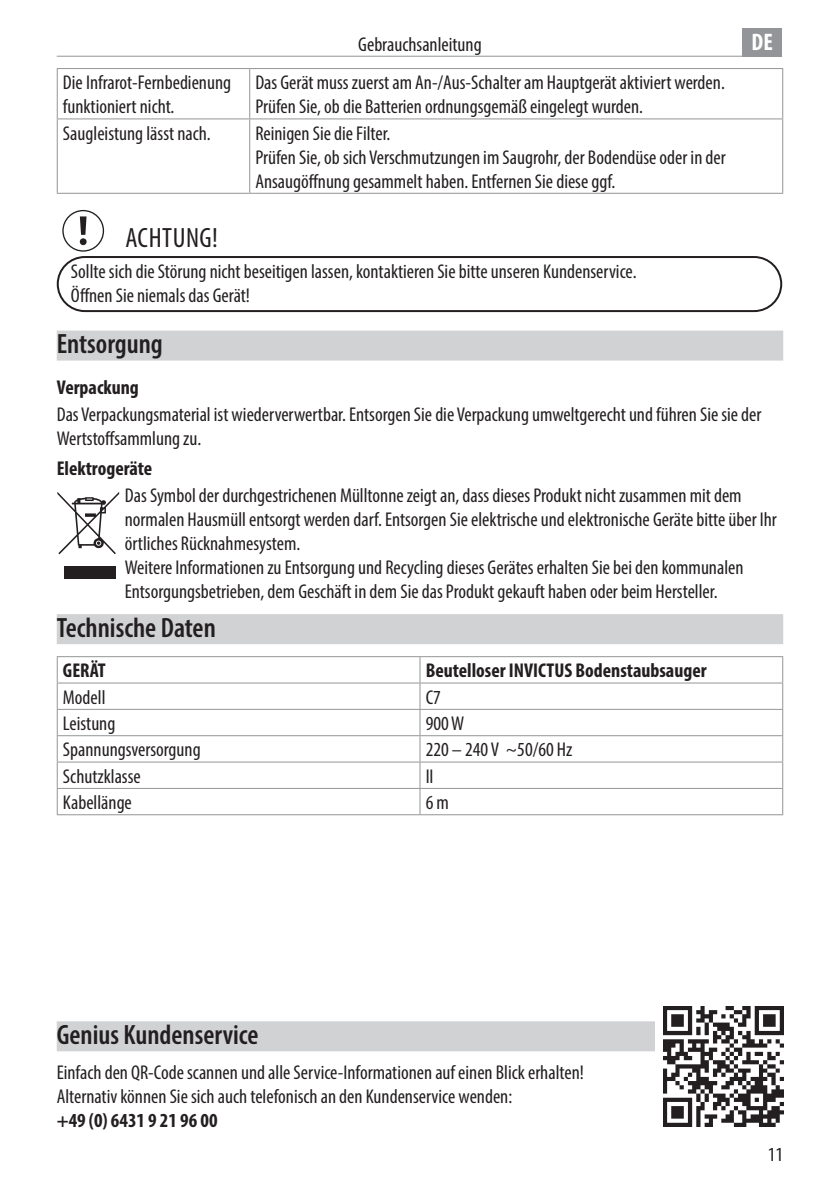
<style>
.page{position:relative;width:840px;height:1191px;background:#fff}
.page>*{position:absolute;margin:0;border:0;box-sizing:border-box;transform-origin:0 0}
.t1{font:600 condensed 28px "Myriad Pro";color:#231f20}
.t2{font:condensed 28px "Myriad Pro";letter-spacing:.02em;color:#231f20}
.t3{font:700 condensed 24px "Myriad Pro";color:#fff}
.t4{font:condensed 20px/24px "Myriad Pro";color:#231f20}
.t5{font:700 condensed 20px "Myriad Pro";color:#231f20}
</style>
<div class="page">
<hr style="left:57px;top:56px;width:724px;height:1px;background:#939598">
<div style="left:742px;top:28px;width:39px;height:29px;background:#939598"></div>
<hr style="left:57px;top:68px;width:192px;height:1px;background:#939598">
<hr style="left:57px;top:69px;width:1px;height:49px;background:#939598">
<hr style="left:249px;top:68px;width:533px;height:1px;background:#939598">
<hr style="left:249px;top:69px;width:1px;height:49px;background:#939598">
<hr style="left:781px;top:69px;width:1px;height:49px;background:#939598">
<hr style="left:57px;top:118px;width:192px;height:1px;background:#939598">
<hr style="left:57px;top:119px;width:1px;height:74px;background:#939598">
<hr style="left:249px;top:118px;width:533px;height:1px;background:#939598">
<hr style="left:249px;top:119px;width:1px;height:74px;background:#939598">
<hr style="left:781px;top:119px;width:1px;height:74px;background:#939598">
<hr style="left:57px;top:193px;width:192px;height:1px;background:#939598">
<hr style="left:249px;top:193px;width:533px;height:1px;background:#939598">
<div style="left:57px;top:256px;width:724px;height:56px;border:2px solid #231f20;border-radius:27px"></div>
<svg style="left:62px;top:210px;width:42px;height:42px"></svg>
<div style="left:57px;top:330px;width:725px;height:30px;background:#d1d2d4"></div>
<div style="left:64px;top:566px;width:51px;height:13px;background:#231f20"></div>
<svg style="left:57px;top:492px;width:62px;height:62px"></svg>
<div style="left:57px;top:614px;width:725px;height:30px;background:#d1d2d4"></div>
<hr style="left:57px;top:656px;width:363px;height:1px;background:#939598">
<hr style="left:420px;top:656px;width:362px;height:1px;background:#939598">
<hr style="left:57px;top:682px;width:363px;height:1px;background:#939598">
<hr style="left:420px;top:682px;width:362px;height:1px;background:#939598">
<hr style="left:57px;top:709px;width:363px;height:1px;background:#939598">
<hr style="left:420px;top:709px;width:362px;height:1px;background:#939598">
<hr style="left:57px;top:735px;width:363px;height:1px;background:#939598">
<hr style="left:420px;top:735px;width:362px;height:1px;background:#939598">
<hr style="left:57px;top:761px;width:363px;height:1px;background:#939598">
<hr style="left:420px;top:761px;width:362px;height:1px;background:#939598">
<hr style="left:57px;top:788px;width:363px;height:1px;background:#939598">
<svg style="left:57px;top:657px;width:1px;height:157px"></svg>
<hr style="left:420px;top:788px;width:362px;height:1px;background:#939598">
<svg style="left:419px;top:657px;width:1px;height:157px"></svg>
<hr style="left:57px;top:814px;width:363px;height:1px;background:#939598">
<hr style="left:420px;top:814px;width:362px;height:1px;background:#939598">
<div style="left:57px;top:1021px;width:703px;height:30px;background:#d1d2d4"></div>
<div style="left:654px;top:997px;width:128px;height:129px;background:#fff"></div>
<img style="left:663px;top:1006px;width:119px;height:120px">
<p class="t4" style="left:358px;top:32px;width:125px">Gebrauchsanleitung</p>
<p class="t3" style="left:751px;top:27px;width:23px">DE</p>
<p class="t4" style="left:63px;top:70px;width:170px">Die Infrarot-Fernbedienung funktioniert nicht.</p>
<p class="t4" style="left:255px;top:70px;width:470px">Das Gerät muss zuerst am An-/Aus-Schalter am Hauptgerät aktiviert werden.<br>Prüfen Sie, ob die Batterien ordnungsgemäß eingelegt wurden.</p>
<p class="t4" style="left:63px;top:121px;width:149px">Saugleistung lässt nach.</p>
<p class="t4" style="left:255px;top:121px;width:471px">Reinigen Sie die Filter.<br>Prüfen Sie, ob sich Verschmutzungen im Saugrohr, der Bodendüse oder in der<br>Ansaugöffnung gesammelt haben. Entfernen Sie diese ggf.</p>
<h1 class="t2" style="left:125px;top:221px;width:94px">ACHTUNG!</h1>
<p class="t4" style="left:71px;top:259px;width:566px">Sollte sich die Störung nicht beseitigen lassen, kontaktieren Sie bitte unseren Kundenservice.<br>Öffnen Sie niemals das Gerät!</p>
<h1 class="t1" style="left:57px;top:327px;width:107px">Entsorgung</h1>
<p class="t5" style="left:57px;top:375px;width:83px">Verpackung</p>
<p class="t4" style="left:57px;top:402px;width:706px">Das Verpackungsmaterial ist wiederverwertbar. Entsorgen Sie die Verpackung umweltgerecht und führen Sie sie der<br>Wertstoffsammlung zu.</p>
<p class="t5" style="left:57px;top:455px;width:97px">Elektrogeräte</p>
<p class="t4" style="left:125px;top:483px;width:653px">Das Symbol der durchgestrichenen Mülltonne zeigt an, dass dieses Produkt nicht zusammen mit dem normalen Hausmüll entsorgt werden darf. Entsorgen Sie elektrische und elektronische Geräte bitte über Ihr örtliches Rücknahmesystem.<br>Weitere Informationen zu Entsorgung und Recycling dieses Gerätes erhalten Sie bei den kommunalen Entsorgungsbetrieben, dem Geschäft in dem Sie das Produkt gekauft haben oder beim Hersteller.</p>
<h1 class="t1" style="left:57px;top:610px;width:160px">Technische Daten</h1>
<p class="t5" style="left:63px;top:658px;width:44px">GERÄT</p>
<p class="t5" style="left:425px;top:658px;width:282px">Beutelloser INVICTUS Bodenstaubsauger</p>
<p class="t4" style="left:63px;top:685px;width:44px">Modell</p>
<p class="t4" style="left:425px;top:685px;width:17px">C7</p>
<p class="t4" style="left:63px;top:711px;width:54px">Leistung</p>
<p class="t4" style="left:425px;top:711px;width:40px">900 W</p>
<p class="t4" style="left:63px;top:737px;width:139px">Spannungsversorgung</p>
<p class="t4" style="left:425px;top:737px;width:148px">220 – 240 V ~50/60 Hz</p>
<p class="t4" style="left:63px;top:764px;width:79px">Schutzklasse</p>
<p class="t4" style="left:425px;top:764px;width:9px">II</p>
<p class="t4" style="left:63px;top:790px;width:70px">Kabellänge</p>
<p class="t4" style="left:425px;top:790px;width:25px">6 m</p>
<h1 class="t1" style="left:57px;top:1017px;width:203px">Genius Kundenservice</h1>
<p class="t4" style="left:57px;top:1060px;width:528px">Einfach den QR-Code scannen und alle Service-Informationen auf einen Blick erhalten!<br>Alternativ können Sie sich auch telefonisch an den Kundenservice wenden:</p>
<p class="t5" style="left:57px;top:1108px;width:162px">+49 (0) 6431 9 21 96 00</p>
<p class="t4" style="left:767px;top:1141px;width:17px">11</p>
</div>
